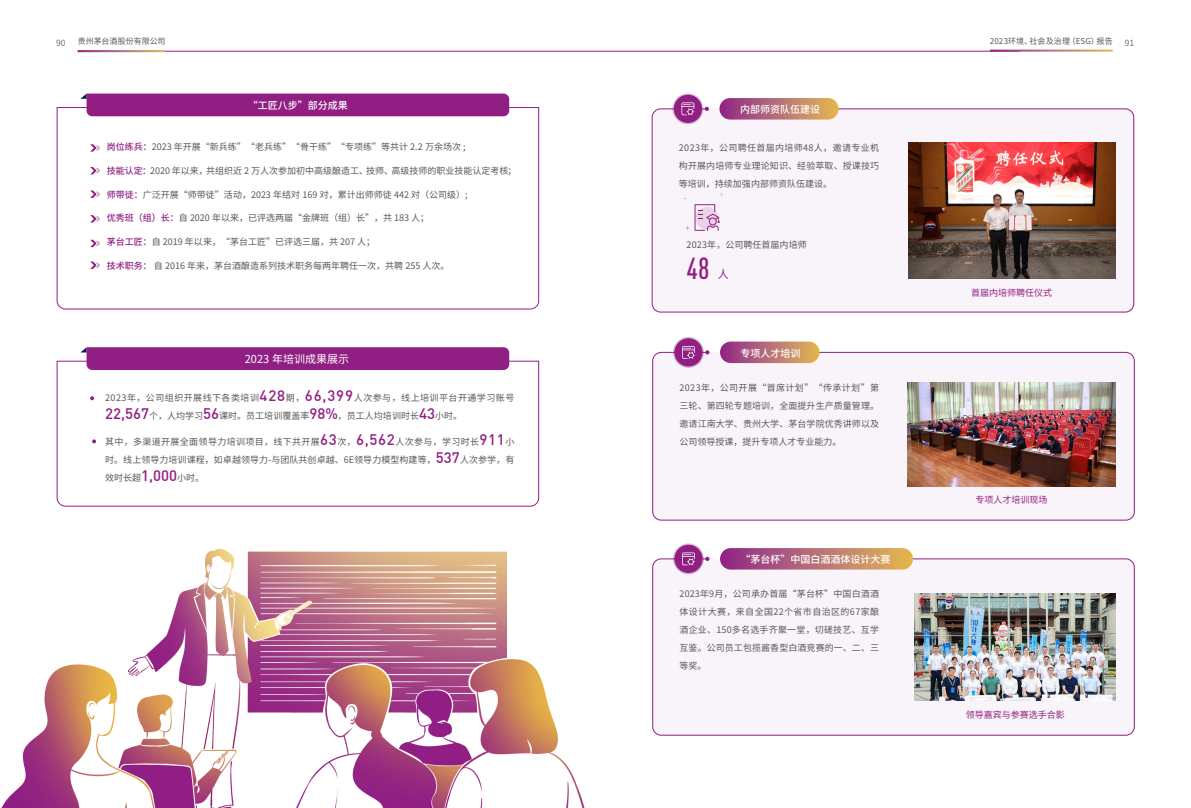
<style>
.page{position:relative;width:1191px;height:808px;background:#fff}
.page>*{position:absolute;margin:0;border:0;box-sizing:border-box;transform-origin:0 0}
.t1{font:500 30px "DIN Cond";color:#911f83}
.t2{font:11px "Source Han Sans CN";color:#fff}
.t3{font:11px "Source Han Sans CN";color:#911f83}
.t4{font:500 10px "Source Han Sans CN";color:#fff}
.t5{font:9px/18px "Source Han Sans CN";color:#595757;text-align:justify}
.t6{font:9px/18px "Source Han Sans CN";letter-spacing:.05em;color:#595757}
.t7{font:9px "Source Han Sans CN";color:#911f83}
.t8{font:8.5px "Source Han Sans CN";color:#727171}
.t9{font:8px "Source Han Sans CN";letter-spacing:.01em;color:#595757}
.s1{font-weight:500;color:#911f83}
.s2{font-family:"DIN";font-weight:500;font-size:15px;color:#911f83}
</style>
<div class="page">
<hr style="left:78px;top:51px;width:942px;height:1px;background:#911f83">
<hr style="left:990px;top:50px;width:122px;height:2px;background:#fff">
<hr style="left:78px;top:50px;width:86px;height:2px;background:#fff">
<svg style="left:57px;top:107px;width:482px;height:202px"></svg>
<svg style="left:57px;top:361px;width:482px;height:146px"></svg>
<div style="left:80px;top:94px;width:429px;height:22px;background:#911f83"></div>
<div style="left:80px;top:347px;width:429px;height:23px;background:#911f83"></div>
<svg style="left:90px;top:144px;width:10px;height:8px"></svg>
<svg style="left:90px;top:167px;width:10px;height:7px"></svg>
<svg style="left:90px;top:191px;width:10px;height:7px"></svg>
<svg style="left:90px;top:215px;width:10px;height:7px"></svg>
<svg style="left:90px;top:240px;width:10px;height:7px"></svg>
<svg style="left:90px;top:262px;width:10px;height:7px"></svg>
<svg style="left:90px;top:396px;width:4px;height:4px"></svg>
<svg style="left:92px;top:439px;width:4px;height:4px"></svg>
<img style="left:1px;top:548px;width:584px;height:260px">
<div style="left:652px;top:352px;width:482px;height:169px;background:#f9f4f9;border-radius:9px"></div>
<div style="left:652px;top:559px;width:482px;height:177px;background:#f9f4f9;border-radius:9px"></div>
<div style="left:652px;top:108px;width:482px;height:205px;background:#f9f4f9;border-radius:9px"></div>
<div style="left:651px;top:108px;width:483px;height:205px;border:1px solid #911f83;border-radius:9px"></div>
<div style="left:652px;top:352px;width:482px;height:169px;border:1px solid #911f83;border-radius:9px"></div>
<div style="left:652px;top:558px;width:482px;height:178px;border:1px solid #911f83;border-radius:9px"></div>
<svg style="left:672px;top:93px;width:31px;height:31px"></svg>
<svg style="left:673px;top:337px;width:31px;height:31px"></svg>
<svg style="left:673px;top:543px;width:31px;height:31px"></svg>
<svg style="left:704px;top:107px;width:5px;height:4px"></svg>
<svg style="left:705px;top:350px;width:4px;height:4px"></svg>
<svg style="left:705px;top:557px;width:4px;height:4px"></svg>
<div style="left:674px;top:95px;width:28px;height:28px;background:#911f83;border-radius:50%"></div>
<div style="left:674px;top:338px;width:28px;height:28px;background:#911f83;border-radius:50%"></div>
<div style="left:674px;top:545px;width:28px;height:28px;background:#911f83;border-radius:50%"></div>
<svg style="left:681px;top:102px;width:13px;height:13px"></svg>
<svg style="left:682px;top:346px;width:13px;height:13px"></svg>
<svg style="left:682px;top:552px;width:13px;height:13px"></svg>
<div style="left:719px;top:98px;width:119px;height:22px;background:linear-gradient(to right,#912a8f,#e0b757);border-radius:11px"></div>
<div style="left:720px;top:342px;width:99px;height:21px;background:linear-gradient(to right,#90278e,#e1b858);border-radius:11px"></div>
<div style="left:720px;top:548px;width:193px;height:22px;background:linear-gradient(to right,#90288e,#e2ba57);border-radius:11px"></div>
<img style="left:908px;top:143px;width:207px;height:136px">
<img style="left:907px;top:383px;width:208px;height:103px">
<img style="left:914px;top:593px;width:201px;height:107px">
<p class="t8" style="left:56px;top:38px;width:11px">90</p>
<p class="t9" style="left:78px;top:37px;width:89px">贵州茅台酒股份有限公司</p>
<p class="t9" style="left:990px;top:37px;width:124px">2023环境、社会及治理（ESG）报告</p>
<p class="t8" style="left:1124px;top:38px;width:11px">91</p>
<p class="t4" style="left:248px;top:99px;width:101px">“工匠八步”部分成果</p>
<p class="t5" style="left:107px;top:138px;width:360px"><span class="s1">岗位练兵：</span>2023 年开展“新兵练”“老兵练”“骨干练”“专项练”等共计 2.2 万余场次 ;</p>
<p class="t5" style="left:107px;top:162px;width:411px"><span class="s1">技能认定：</span>2020 年以来，共组织近 2 万人次参加初中高级酿造工、技师、高级技师的职业技能认定考核；</p>
<p class="t5" style="left:107px;top:186px;width:362px"><span class="s1">师带徒：</span>广泛开展“师带徒”活动，2023 年结对 169 对，累计出师师徒 442 对（公司级）;</p>
<p class="t5" style="left:107px;top:209px;width:324px"><span class="s1">优秀班（组）长：</span>自 2020 年以来，已评选两届“金牌班（组）长”，共 183 人；</p>
<p class="t5" style="left:107px;top:233px;width:270px"><span class="s1">茅台工匠：</span>自 2019 年以来，“茅台工匠”已评选三届，共 207 人；</p>
<p class="t5" style="left:107px;top:257px;width:344px"><span class="s1">技术职务：</span> 自 2016 年来，茅台酒酿造系列技术职务每两年聘任一次，共聘 255 人次。</p>
<p class="t2" style="left:245px;top:353px;width:106px">2023 年培训成果展示</p>
<p class="t6" style="left:105px;top:388px;width:410px">2023年，公司组织开展线下各类培训<span class="s2">428</span>期，<span class="s2">66,399</span>人次参与，线上培训平台开通学习账号<br><span class="s2">22,567</span>个，人均学习<span class="s2">56</span>课时。员工培训覆盖率<span class="s2">98%</span>，员工人均培训时长<span class="s2">43</span>小时。</p>
<p class="t5" style="left:105px;top:433px;width:410px">其中，多渠道开展全面领导力培训项目，线下共开展<span class="s2">63</span>次，<span class="s2">6,562</span>人次参与，学习时长<span class="s2">911</span>小时。线上领导力培训课程，如卓越领导力-与团队共创卓越、6E领导力模型构建等，<span class="s2">537</span>人次参学，有效时长超<span class="s2">1,000</span>小时。</p>
<p class="t4" style="left:740px;top:104px;width:81px">内部师资队伍建设</p>
<p class="t5" style="left:679px;top:139px;width:202px">2023年，公司聘任首届内培师48人，邀请专业机构开展内培师专业理论知识、经验萃取、授课技巧等培训，持续加强内部师资队伍建设。</p>
<p class="t5" style="left:686px;top:236px;width:122px">2023年，公司聘任首届内培师</p>
<p class="t3" style="left:717px;top:268px;width:12px">人</p>
<h1 class="t1" style="left:686px;top:250px;width:24px">48</h1>
<p class="t4" style="left:740px;top:347px;width:61px">专项人才培训</p>
<p class="t5" style="left:679px;top:378px;width:201px">2023年，公司开展“首席计划”“传承计划”第三轮、第四轮专题培训，全面提升生产质量管理。邀请江南大学、贵州大学、茅台学院优秀讲师以及公司领导授课，提升专项人才专业能力。</p>
<p class="t4" style="left:740px;top:554px;width:151px">“茅台杯”中国白酒酒体设计大赛</p>
<p class="t5" style="left:679px;top:585px;width:201px">2023年9月，公司承办首届“茅台杯”中国白酒酒体设计大赛，来自全国22个省市自治区的67家酿酒企业、150多名选手齐聚一堂，切磋技艺、互学互鉴。公司员工包揽酱香型白酒竞赛的一、二、三等奖。</p>
<p class="t7" style="left:971px;top:287px;width:82px">首届内培师聘任仪式</p>
<p class="t7" style="left:975px;top:495px;width:73px">专项人才培训现场</p>
<p class="t7" style="left:965px;top:710px;width:101px">领导嘉宾与参赛选手合影</p>
</div>
